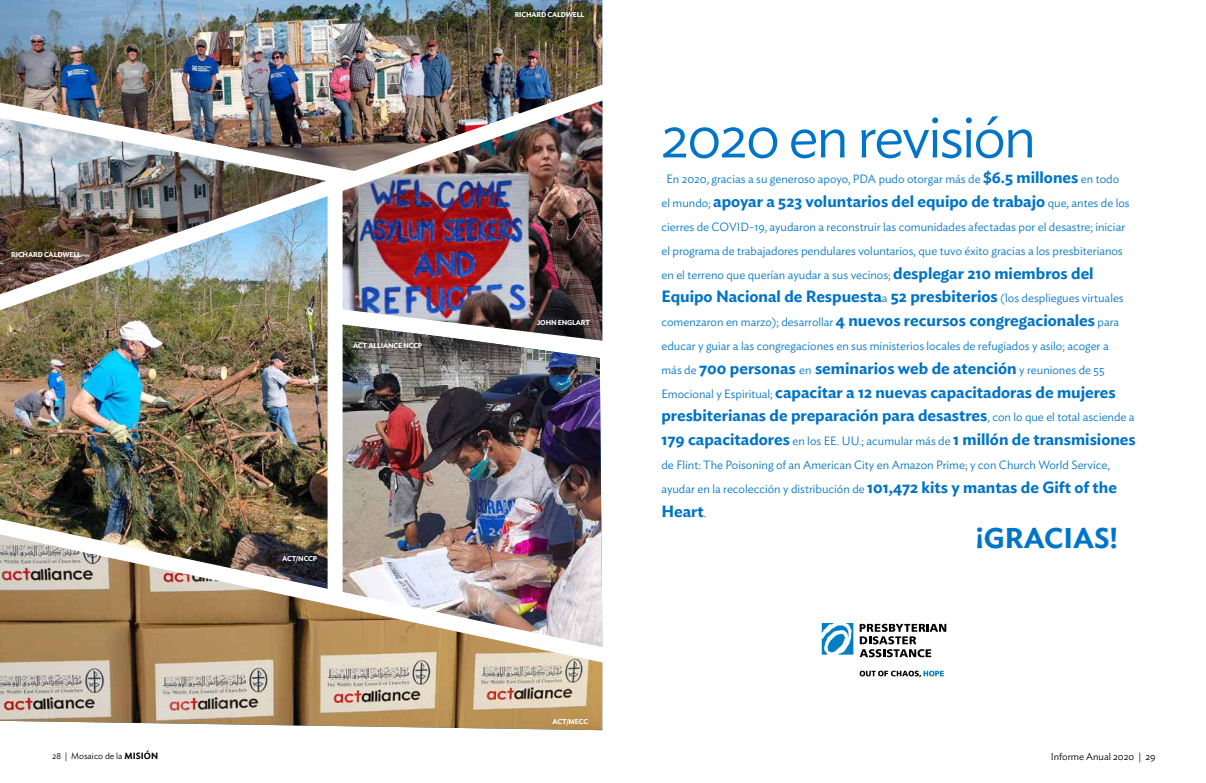
<style>
.page{position:relative;width:1206px;height:783px;background:#fff}
.page>*{position:absolute;margin:0;border:0;box-sizing:border-box;transform-origin:0 0}
.t1{font:300 60px "Ideal Sans";letter-spacing:-.035em;color:#0074c8}
.t2{font:600 28.4px "Ideal Sans";color:#0074c8}
.t3{font:600 16.2px/23.8px "Ideal Sans";color:#0074c8}
.t4{font:300 11.9px/23.8px "Ideal Sans";color:#0074c8}
.t5{font:300 10px "Ideal Sans";color:#000}
.t6{font:300 9px "Ideal Sans";color:#000}
.t7{font:600 7px "Ideal Sans";letter-spacing:-.02em;color:#fff}
.s1{font-weight:600;font-size:16.2px}
.s2{font-weight:300;font-size:11.9px}
.s3{font-weight:600}
</style>
<div class="page">
<img style="left:0;top:674px;width:603px;height:56px">
<img style="left:0;top:354px;width:328px;height:150px">
<img style="left:343px;top:367px;width:259px;height:137px">
<img style="left:0;top:0;width:603px;height:69px">
<svg style="left:822px;top:623px;width:31px;height:32px"></svg>
<svg style="left:860px;top:624px;width:86px;height:33px"></svg>
<svg style="left:860px;top:671px;width:84px;height:6px"></svg>
<img style="left:0;top:69px;width:603px;height:285px">
<img style="left:0;top:70px;width:372px;height:126px">
<img style="left:317px;top:299px;width:286px;height:68px">
<img style="left:0;top:504px;width:603px;height:170px">
<div style="left:328px;top:171px;width:15px;height:424px;background:#fff"></div>
<p class="t7" style="left:11px;top:249px;width:71px">RICHARD CALDWELL</p>
<p class="t7" style="left:353px;top:340px;width:71px">ACT ALLIANCE NCCP</p>
<p class="t7" style="left:282px;top:553px;width:36px">ACT/NCCP</p>
<p class="t7" style="left:515px;top:9px;width:71px">RICHARD CALDWELL</p>
<p class="t7" style="left:537px;top:317px;width:54px">JOHN ENGLART</p>
<p class="t7" style="left:553px;top:716px;width:37px">ACT/MECC</p>
<h1 class="t1" style="left:661px;top:91px;width:377px">2020 en revisión</h1>
<p class="t4" style="left:666px;top:166px;width:454px">En 2020, gracias a su generoso apoyo, PDA pudo otorgar más de <span class="s1">$6.5 millones</span> en todo</p>
<h3 class="t3" style="left:661px;top:188px;width:470px"><span class="s2">el mundo;</span> apoyar a 523 voluntarios del equipo de trabajo <span class="s2">que, antes de los</span></h3>
<p class="t4" style="left:661px;top:214px;width:465px">cierres de COVID-19, ayudaron a reconstruir las comunidades afectadas por el desastre; iniciar el programa de trabajadores pendulares voluntarios, que tuvo éxito gracias a los presbiterianos en el terreno que querían ayudar a sus vecinos; <span class="s1">desplegar 210 miembros del</span></p>
<h3 class="t3" style="left:661px;top:284px;width:464px">Equipo Nacional de Respuesta<span class="s2">a</span> 52 presbiterios <span class="s2">(los despliegues virtuales</span></h3>
<p class="t4" style="left:662px;top:309px;width:459px">comenzaron en marzo); desarrollar <span class="s1">4 nuevos recursos congregacionales</span> para educar y guiar a las congregaciones en sus ministerios locales de refugiados y asilo; acoger a</p>
<p class="t3" style="left:661px;top:355px;width:476px"><span class="s2">más de</span> 700 personas <span class="s2">en</span> seminarios web de atención <span class="s2">y reuniones de 55<br>Emocional y Espiritual;</span> capacitar a 12 nuevas capacitadoras de mujeres presbiterianas de preparación para desastres<span class="s2">, con lo que el total asciende a </span>179 capacitadores <span class="s2">en los EE. UU.; acumular más de</span> 1 millón de transmisiones</p>
<p class="t4" style="left:662px;top:452px;width:457px">de Flint: The Poisoning of an American City en Amazon Prime; y con Church World Service, ayudar en la recolección y distribución de <span class="s1">101,472 kits y mantas de Gift of the</span></p>
<h3 class="t3" style="left:661px;top:498px;width:46px">Heart<span class="s2">.</span></h3>
<h2 class="t2" style="left:976px;top:515px;width:143px">¡GRACIAS!</h2>
<p class="t6" style="left:52px;top:749px;width:107px">28 | Mosaico de la <span class="s3">MISIÓN</span></p>
<p class="t5" style="left:1051px;top:749px;width:106px">Informe Anual 2020 | 29</p>
</div>
